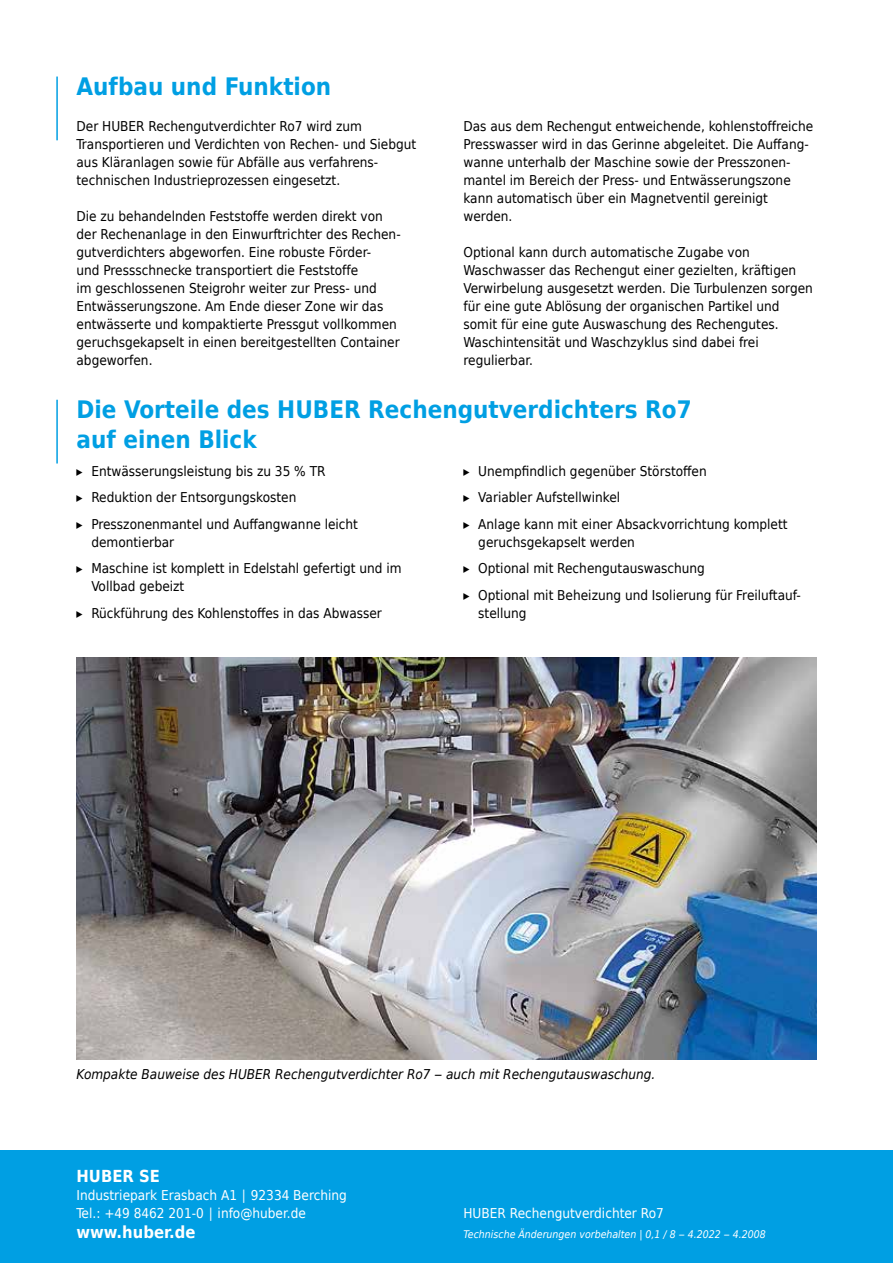
<style>
.page{position:relative;width:893px;height:1263px;background:#fff}
.page>*{position:absolute;margin:0;border:0;box-sizing:border-box;transform-origin:0 0}
.t1{font:700 24px/30px "Huber Tec";color:#009fe3}
.t2{font:700 16.5px "Huber Tec";color:#fff}
.t3{font:13.5px/18px "Huber Tec";color:#000}
.t4{font:13.5px/18px "Huber Tec";color:#fff}
.t5{font:italic 13.5px "Huber Tec";color:#000}
.t6{font:italic 10.5px "Huber Tec";color:#fff}
</style>
<div class="page">
<div style="left:0;top:1151px;width:893px;height:112px;background:#009fe3"></div>
<hr style="left:56px;top:77px;width:2px;height:63px;background:#009fe3">
<img style="left:77px;top:657px;width:739px;height:402px">
<hr style="left:56px;top:400px;width:2px;height:63px;background:#009fe3">
<h1 class="t1" style="left:77px;top:70px;width:256px">Aufbau und Funktion</h1>
<p class="t3" style="left:77px;top:117px;width:341px">Der HUBER Rechengutverdichter Ro7 wird zum Transportieren und Verdichten von Rechen- und Siebgut aus Kläranlagen sowie für Abfälle aus verfahrens&shy;technischen Industrieprozessen eingesetzt.</p>
<p class="t3" style="left:77px;top:207px;width:325px">Die zu behandelnden Feststoffe werden direkt von der Rechenanlage in den Einwurftrichter des Rechen&shy;gutverdichters abgeworfen. Eine robuste Förder-<br>und Pressschnecke transportiert die Feststoffe<br>im geschlossenen Steigrohr weiter zur Press- und Entwässerungszone. Am Ende dieser Zone wir das entwässerte und kompaktierte Pressgut vollkommen geruchsgekapselt in einen bereitgestellten Container abgeworfen.</p>
<p class="t3" style="left:463px;top:117px;width:351px">Das aus dem Rechengut entweichende, kohlenstoffreiche Presswasser wird in das Gerinne abgeleitet. Die Auffang&shy;wanne unterhalb der Maschine sowie der Presszonen&shy;mantel im Bereich der Press- und Entwässerungszone kann automatisch über ein Magnetventil gereinigt werden.</p>
<p class="t3" style="left:463px;top:243px;width:351px">Optional kann durch automatische Zugabe von Waschwasser das Rechengut einer gezielten, -kräftigen Verwirbelung ausgesetzt werden. Die Turbulenzen sorgen für eine gute Ablösung der organischen Partikel und somit für eine gute Auswaschung des Rechengutes.<br>Waschintensität und Waschzyklus sind dabei frei regulierbar.</p>
<h1 class="t1" style="left:77px;top:393px;width:617px">Die Vorteile des HUBER Rechengutverdichters Ro7 auf einen Blick</h1>
<p class="t3" style="left:77px;top:457px;width:283px;line-height:26.5px">▸ Entwässerungsleistung bis zu 35 % TR<br>▸ Reduktion der Entsorgungskosten<br>▸ Presszonenmantel und Auffangwanne leicht</p>
<p class="t3" style="left:76px;top:528px;width:327px;line-height:26.5px;text-indent:15px">demontierbar<br>▸ Maschine ist komplett in Edelstahl gefertigt und im</p>
<p class="t3" style="left:76px;top:573px;width:307px;line-height:26.5px;text-indent:15px">Vollbad gebeizt<br>▸ Rückführung des Kohlenstoffes in das Abwasser</p>
<p class="t3" style="left:463px;top:457px;width:326px;line-height:26.5px">▸ Unempfindlich gegenüber Störstoffen<br>▸ Variabler Aufstellwinkel<br>▸ Anlage kann mit einer Absackvorrichtung komplett</p>
<p class="t3" style="left:463px;top:528px;width:339px;line-height:26.5px;text-indent:15px">geruchsgekapselt werden<br>▸ Optional mit Rechengutauswaschung<br>▸ Optional mit Beheizung und Isolierung für Freiluftauf-</p>
<p class="t3" style="left:478px;top:603px;width:50px">stellung</p>
<p class="t5" style="left:77px;top:1064px;width:580px">Kompakte Bauweise des HUBER Rechengutverdichter Ro7 – auch mit Rechengutauswaschung.</p>
<p class="t2" style="left:77px;top:1162px;width:85px">HUBER SE</p>
<p class="t4" style="left:77px;top:1185px;width:272px">Industriepark Erasbach A1 ∣ 92334 Berching<br>Tel.: +49 8462 201-0 ∣ info@huber.de</p>
<p class="t2" style="left:77px;top:1218px;width:120px">www.huber.de</p>
<p class="t4" style="left:463px;top:1203px;width:202px">HUBER Rechengutverdichter Ro7</p>
<p class="t6" style="left:463px;top:1226px;width:304px">Technische Änderungen vorbehalten | 0,1 / 8 – 4.2022 – 4.2008</p>
</div>
